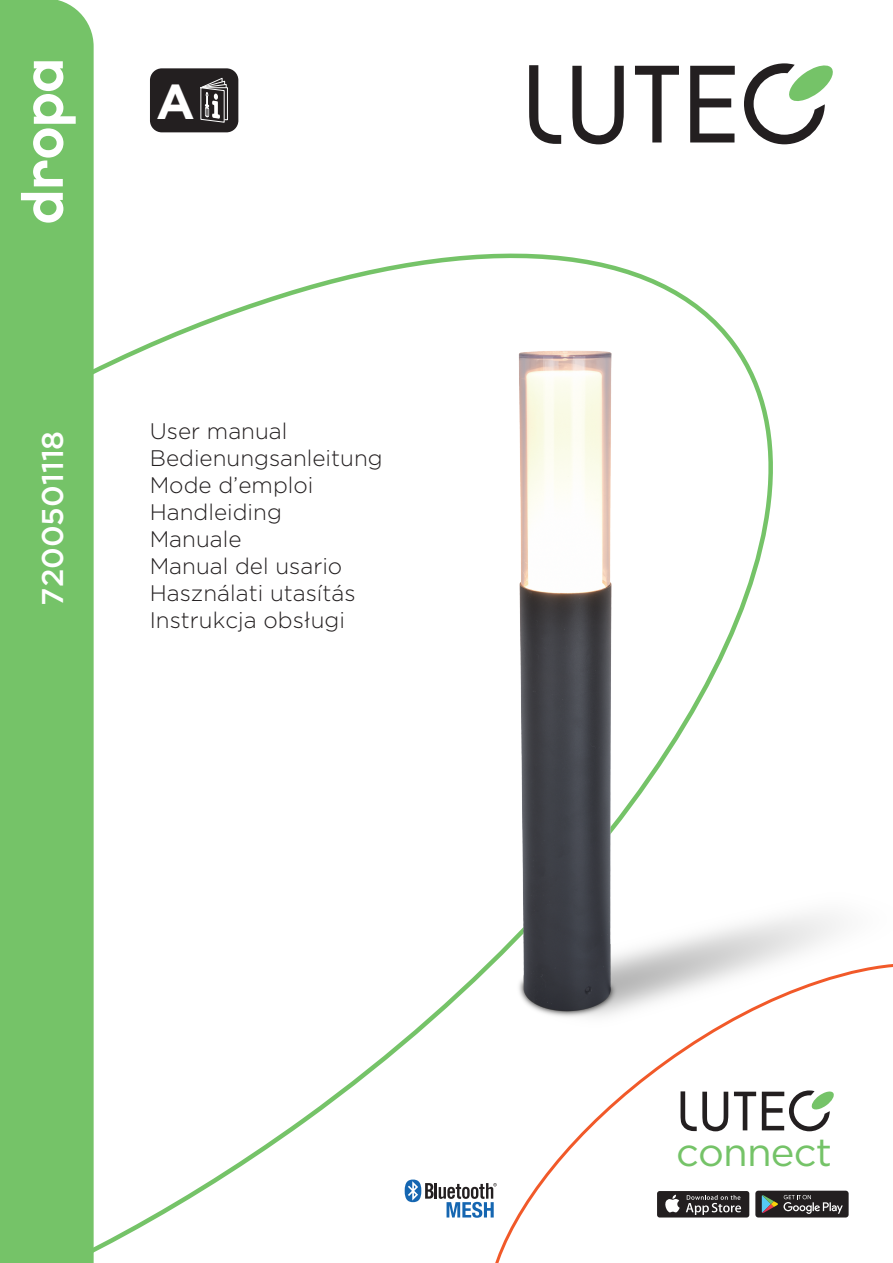
<style>
.page{position:relative;width:893px;height:1263px;background:#fff}
.page>*{position:absolute;margin:0;border:0;box-sizing:border-box;transform-origin:0 0}
.t1{font:56.4px "Chalet New York Nineteen Eighty";letter-spacing:-.01em;color:#fff}
.t2{font:700 48.9px "Gotham";color:#fff}
.t3{font:39px "Gotham";letter-spacing:-.02em;color:#75c368}
.t4{font:500 30px "Gotham";color:#fff}
.t5{font:300 22.5px/27px "Gotham";color:#231f20}
</style>
<div class="page">
<div style="left:150px;top:68px;width:88px;height:64px;background:#231f20;border-radius:12px"></div>
<div style="left:0;top:0;width:94px;height:1263px;background:#75c368"></div>
<svg style="left:200px;top:77px;width:28px;height:46px"></svg>
<svg style="left:495px;top:1104px;width:354px;height:159px"></svg>
<svg style="left:572px;top:66px;width:52px;height:78px"></svg>
<svg style="left:635px;top:66px;width:44px;height:76px"></svg>
<svg style="left:744px;top:63px;width:89px;height:81px"></svg>
<svg style="left:529px;top:65px;width:32px;height:79px"></svg>
<svg style="left:690px;top:66px;width:45px;height:76px"></svg>
<svg style="left:405px;top:1179px;width:92px;height:39px"></svg>
<svg style="left:734px;top:1104px;width:22px;height:26px"></svg>
<svg style="left:680px;top:1104px;width:48px;height:27px"></svg>
<svg style="left:762px;top:1104px;width:73px;height:27px"></svg>
<div style="left:755px;top:1191px;width:94px;height:26px;background:#231f20;border-radius:3px"></div>
<svg style="left:762px;top:1195px;width:81px;height:19px"></svg>
<div style="left:657px;top:1191px;width:92px;height:26px;background:#231f20;border-radius:3px"></div>
<svg style="left:665px;top:1195px;width:15px;height:17px"></svg>
<svg style="left:686px;top:1195px;width:55px;height:20px"></svg>
<img style="left:374px;top:253px;width:519px;height:851px">
<h1 class="t1" style="left:9px;top:224px;width:168px;rotate:-90deg">dropa</h1>
<h2 class="t2" style="left:156px;top:69px;width:40px">A</h2>
<h3 class="t4" style="left:33px;top:606px;width:177px;rotate:-90deg">7200501118</h3>
<p class="t5" style="left:150px;top:417px;width:234px">User manual<br>Bedienungsanleitung<br>Mode d’emploi<br>Handleiding<br>Manuale<br>Manual del usario<br>Használati utasítás<br>Instrukcja obsługi</p>
<h3 class="t3" style="left:676px;top:1127px;width:157px">connect</h3>
</div>
